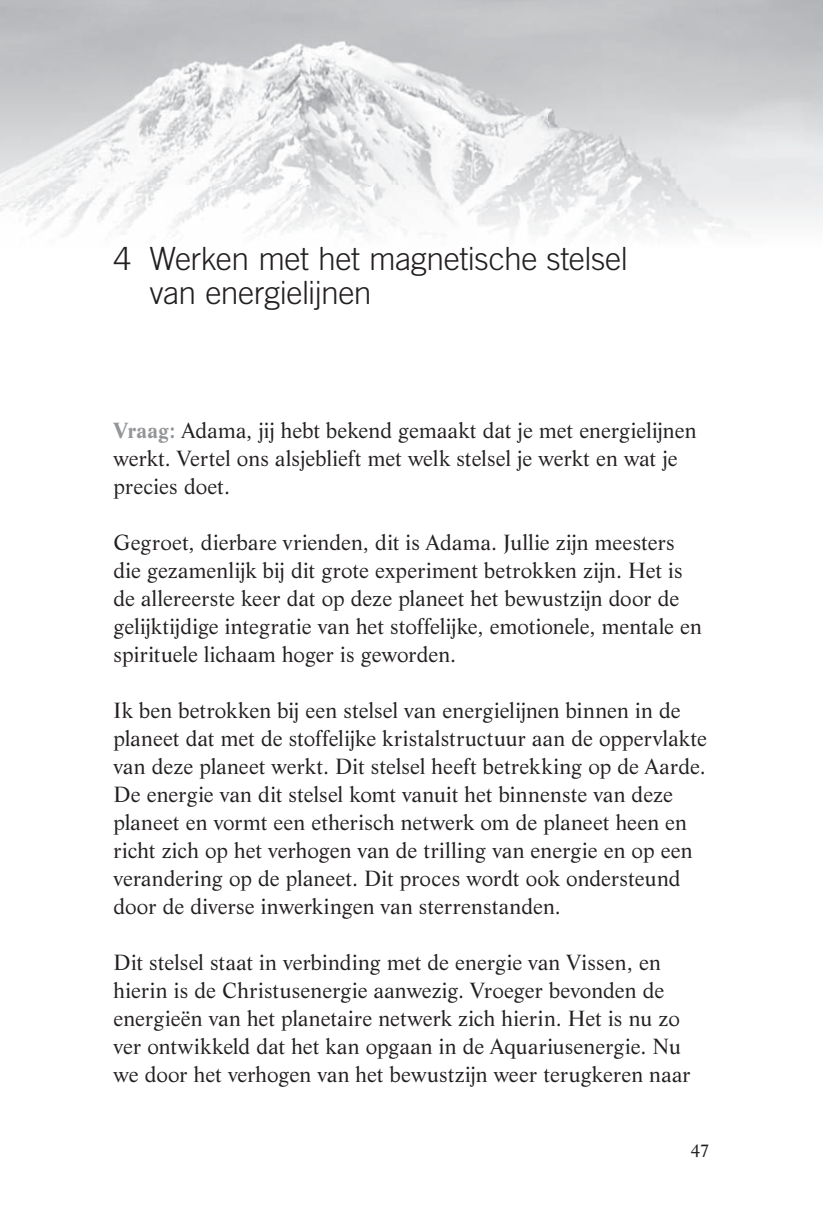
<style>
.page{position:relative;width:823px;height:1219px;background:#fff}
.page>*{position:absolute;margin:0;border:0;box-sizing:border-box;transform-origin:0 0}
.t1{font:300 32px/34px "Trade Gothic";letter-spacing:-.015em;color:#231f20}
.t2{font:21.4px/28px "Life BT";color:#231f20}
.t3{font:18px "Life BT";color:#231f20}
.s1{font-weight:700;color:#939598}
</style>
<div class="page">
<img style="left:0;top:0;width:822px;height:236px">
<h1 class="t1" style="left:149px;top:241px;width:479px;text-indent:-36px">4 Werken met het magnetische stelsel van energielijnen</h1>
<p class="t2" style="left:113px;top:416px;width:584px"><span class="s1">Vraag:</span> Adama, jij hebt bekend gemaakt dat je met energielijnen werkt. Vertel ons alsjeblieft met welk stelsel je werkt en wat je precies doet.</p>
<p class="t2" style="left:113px;top:528px;width:589px">Gegroet, dierbare vrienden, dit is Adama. Jullie zijn meesters die gezamenlijk bij dit grote experiment betrokken zijn. Het is de allereerste keer dat op deze planeet het bewustzijn door de gelijktijdige integratie van het stoffelijke, emotionele, mentale en spirituele lichaam hoger is geworden.</p>
<p class="t2" style="left:113px;top:696px;width:594px">Ik ben betrokken bij een stelsel van energielijnen binnen in de planeet dat met de stoffelijke kristalstructuur aan de oppervlakte van deze planeet werkt. Dit stelsel heeft betrekking op de Aarde.<br>De energie van dit stelsel komt vanuit het binnenste van deze planeet en vormt een etherisch netwerk om de planeet heen en richt zich op het verhogen van de trilling van energie en op een verandering op de planeet. Dit proces wordt ook ondersteund door de diverse inwerkingen van sterrenstanden.</p>
<p class="t2" style="left:113px;top:948px;width:578px">Dit stelsel staat in verbinding met de energie van Vissen, en hierin is de Christusenergie aanwezig. Vroeger bevonden de energieën van het planetaire netwerk zich hierin. Het is nu zo ver ontwikkeld dat het kan opgaan in de Aquariusenergie. Nu we door het verhogen van het bewustzijn weer terugkeren naar</p>
<p class="t3" style="left:690px;top:1138px;width:21px">47</p>
</div>
